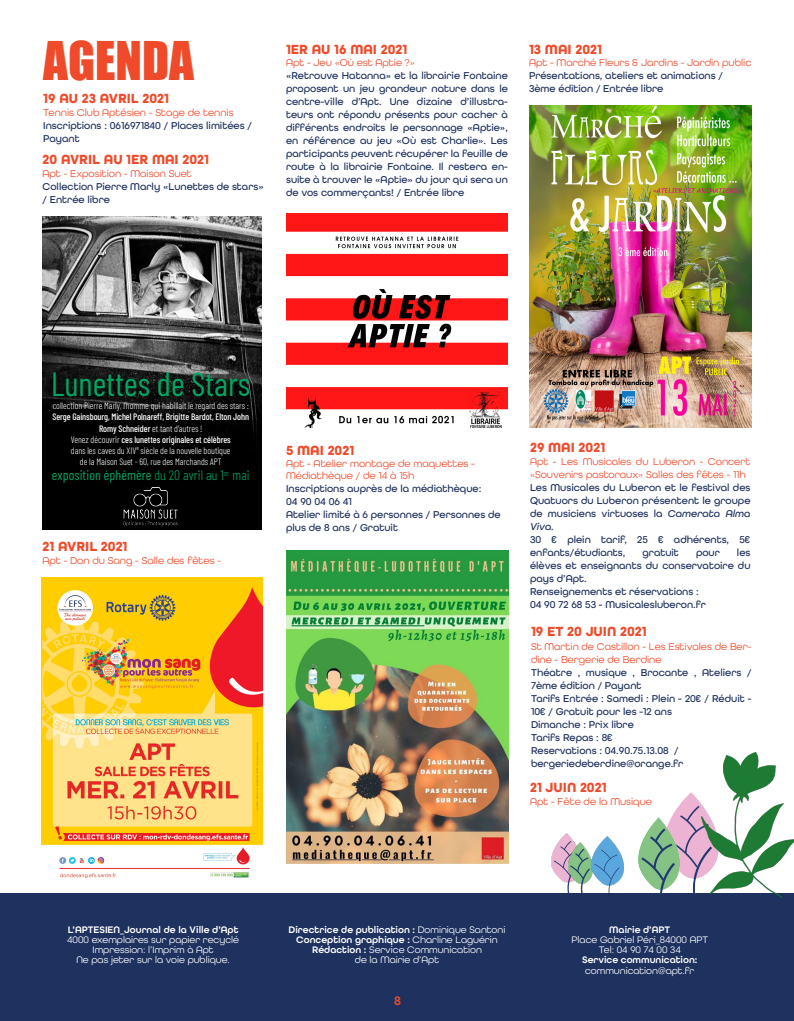
<style>
.page{position:relative;width:794px;height:1021px;background:#fff}
.page>*{position:absolute;margin:0;border:0;box-sizing:border-box;transform-origin:0 0}
.titres_articles_bila{font:49px "Impact";color:#ef4b2b}
.t1{font:33.5px "Barlow Condensed";color:#00a661}
.t2{font:700 14px "All Round Gothic";color:#ef4b2b}
.t3{font:13.6px "Barlow Condensed";letter-spacing:.01em;color:#00a660}
.t4{font:600 13px "All Round Gothic";color:#ef4b29}
.textes_12_medium{font:500 10.5px/13px "All Round Gothic";color:#1e315f}
.textes_12_medium-2{font:10.5px/13px "All Round Gothic";color:#ef4b2b}
.t5{font:10px "All Round Gothic";color:#fff}
.t6{font:600 10px "All Round Gothic";color:#fff}
.t7{font:300 9.3px/11.2px "Barlow Condensed";letter-spacing:-.005em;color:#fff;text-align:center}
.s1{font-weight:500}
.s2{font-weight:300}
.s3{font-style:italic}
.s4{font-weight:400}
.s5{font-weight:600}
</style>
<div class="page">
<div style="left:0;top:893px;width:794px;height:127px;background:#1e315f"></div>
<img style="left:551px;top:833px;width:23px;height:60px">
<img style="left:568px;top:842px;width:24px;height:51px">
<img style="left:592px;top:836px;width:31px;height:59px">
<img style="left:672px;top:792px;width:30px;height:101px">
<img style="left:639px;top:817px;width:41px;height:76px">
<img style="left:702px;top:753px;width:92px;height:144px">
<img style="left:41px;top:578px;width:222px;height:300px">
<img style="left:287px;top:214px;width:221px;height:213px">
<img style="left:529px;top:106px;width:222px;height:321px">
<img style="left:43px;top:216px;width:218px;height:313px">
<img style="left:107px;top:460px;width:87px;height:69px">
<img style="left:287px;top:550px;width:221px;height:313px">
<p class="titres_articles_bila" style="left:43px;top:23px;width:152px">AGENDA</p>
<p class="t2" style="left:43px;top:90px;width:127px">19 AU 23 AVRIL 2021</p>
<p class="textes_12_medium-2" style="left:43px;top:106px;width:192px">Tennis Club Aptésien - Stage de tennis</p>
<p class="textes_12_medium" style="left:43px;top:119px;width:210px">Inscriptions : 0616971840 / Places limitées /<br>Payant</p>
<p class="t2" style="left:43px;top:151px;width:168px">20 AVRIL AU 1ER MAI 2021</p>
<p class="textes_12_medium-2" style="left:43px;top:167px;width:151px">Apt - Exposition - Maison Suet</p>
<p class="textes_12_medium" style="left:43px;top:180px;width:223px">Collection Pierre Marly «Lunettes de stars» / Entrée libre</p>
<p class="t2" style="left:286px;top:41px;width:123px">1ER AU 16 MAI 2021</p>
<p class="textes_12_medium-2" style="left:286px;top:55px;width:130px">Apt - Jeu «Où est Aptie ?»</p>
<p class="textes_12_medium" style="left:286px;top:68px;width:223px;text-align:justify">«Retrouve Hatanna» et la librairie Fontaine proposent un jeu grandeur nature dans le centre-ville d’Apt. Une dizaine d’illustra&shy;teurs ont répondu présents pour cacher à différents endroits le personnage «Aptie», en référence au jeu «Où est Charlie». Les participants peuvent récupérer la feuille de route à la librairie Fontaine. Il restera en&shy;suite à trouver le «Aptie» du jour qui sera un de vos commerçants! / Entrée libre</p>
<p class="t2" style="left:529px;top:41px;width:74px">13 MAI 2021</p>
<p class="textes_12_medium-2" style="left:529px;top:56px;width:224px">Apt - Marché Fleurs &amp; Jardins - Jardin public</p>
<p class="textes_12_medium" style="left:529px;top:69px;width:195px">Présentations, ateliers et animations /<br>3ème édition / Entrée libre</p>
<p class="t1" style="left:51px;top:359px;width:201px">Lunettes de Stars</p>
<p class="t7" style="left:53px;top:399px;width:198px">collection Pierre Marly, l'homme qui habillait le regard des stars :<br><span class="s1">Serge Gainsbourg, Michel Polnareff, Brigitte Bardot, Elton John Romy Schneider</span> et tant d'autres !<br>Venez découvrir <span class="s1">ces lunettes originales et célèbres<br></span>dans les caves du XIV<sup>e</sup> siècle de la nouvelle boutique<br>de la Maison Suet - 60, rue des Marchands APT</p>
<p class="t3" style="left:52px;top:465px;width:199px">exposition éphémère <span class="s2">du 20 avril au 1</span><sup>er</sup> <span class="s2">mai</span></p>
<p class="t2" style="left:43px;top:538px;width:87px">21 AVRIL 2021</p>
<p class="textes_12_medium-2" style="left:43px;top:553px;width:180px">Apt - Don du Sang - Salle des fêtes -</p>
<p class="t2" style="left:286px;top:442px;width:70px">5 MAI 2021</p>
<p class="textes_12_medium-2" style="left:286px;top:457px;width:190px;line-height:12px">Apt - Atelier montage de maquettes -<br>Médiathèque / de 14 à 15h</p>
<p class="textes_12_medium" style="left:286px;top:482px;width:197px">Inscriptions auprès de la médiathèque:</p>
<p class="textes_12_medium" style="left:286px;top:495px;width:67px">04 90 04 06 41</p>
<p class="textes_12_medium" style="left:286px;top:508px;width:216px">Atelier limité à 6 personnes / Personnes de plus de 8 ans / Gratuit</p>
<p class="t2" style="left:530px;top:439px;width:77px">29 MAI 2021</p>
<p class="textes_12_medium-2" style="left:530px;top:454px;width:222px">Apt - Les Musicales du Luberon - Concert «Souvenirs pastoraux» Salles des fêtes - 11h</p>
<p class="textes_12_medium" style="left:530px;top:480px;width:222px;text-align:justify">Les Musicales du Luberon et le festival des Quatuors du Luberon présentent le groupe de musiciens virtuoses la <span class="s3">Camerata Alma Viva.</span></p>
<p class="textes_12_medium" style="left:530px;top:532px;width:222px">30 € plein tarif, 25 € adhérents, 5€ enfants/étudiants,</p>
<p class="textes_12_medium" style="left:530px;top:545px;width:222px;text-align:justify;text-indent:207px">les élèves et enseignants du conservatoire du pays d’Apt.</p>
<p class="textes_12_medium" style="left:530px;top:584px;width:170px">Renseignements et réservations :</p>
<p class="textes_12_medium" style="left:530px;top:597px;width:177px">04 90 72 68 53 - Musicalesluberon.fr</p>
<p class="t2" style="left:531px;top:623px;width:117px">19 ET 20 JUIN 2021</p>
<p class="textes_12_medium-2" style="left:531px;top:639px;width:222px">St Martin de Castillon - Les Estivales de Ber&shy;dine - Bergerie de Berdine</p>
<p class="textes_12_medium" style="left:531px;top:665px;width:222px">Théatre , musique , Brocante , Ateliers /<br>7ème édition / Payant</p>
<p class="textes_12_medium" style="left:531px;top:691px;width:222px">Tarifs Entrée : Samedi : Plein - 20€ / Réduit -<br>10€ / Gratuit pour les -12 ans</p>
<p class="textes_12_medium" style="left:531px;top:717px;width:104px">Dimanche : Prix libre</p>
<p class="textes_12_medium" style="left:531px;top:730px;width:83px">Tarifs Repas : 8€</p>
<p class="textes_12_medium" style="left:531px;top:743px;width:154px">Reservations : 04.90.75.13.08 / bergeriedeberdine@orange.fr</p>
<p class="t2" style="left:530px;top:778px;width:78px">21 JUIN 2021</p>
<p class="textes_12_medium-2" style="left:530px;top:794px;width:123px">Apt - Fête de la Musique</p>
<p class="textes_12_medium" style="left:642px;top:545px;width:38px">gratuit</p>
<p class="textes_12_medium" style="left:696px;top:545px;width:25px">pour</p>
<p class="t6" style="left:68px;top:924px;width:172px">L’APTESIEN_Journal de la Ville d’Apt</p>
<p class="t5" style="left:67px;top:934px;width:173px">4000 exemplaires sur papier recyclé</p>
<p class="t5" style="left:93px;top:944px;width:123px">Impression: l’Imprim à Apt</p>
<p class="t5" style="left:76px;top:954px;width:155px">Ne pas jeter sur la voie publique.</p>
<p class="t6" style="left:289px;top:924px;width:218px">Directrice de publication : <span class="s4">Dominique Santoni</span></p>
<p class="t6" style="left:296px;top:934px;width:203px">Conception graphique : <span class="s4">Charline Laguérin</span></p>
<p class="t5" style="left:312px;top:944px;width:171px"><span class="s5">Rédaction :</span> Service Communication</p>
<p class="t5" style="left:355px;top:954px;width:86px">de la Mairie d’Apt</p>
<p class="t4" style="left:394px;top:993px;width:8px">8</p>
<p class="t6" style="left:609px;top:924px;width:62px">Mairie d’APT</p>
<p class="t5" style="left:571px;top:934px;width:138px">Place Gabriel Péri_84000 APT</p>
<p class="t5" style="left:599px;top:944px;width:83px">Tel: 04 90 74 00 34</p>
<p class="t6" style="left:582px;top:954px;width:117px">Service communication:</p>
<p class="t5" style="left:585px;top:964px;width:111px">communication@apt.fr</p>
</div>
